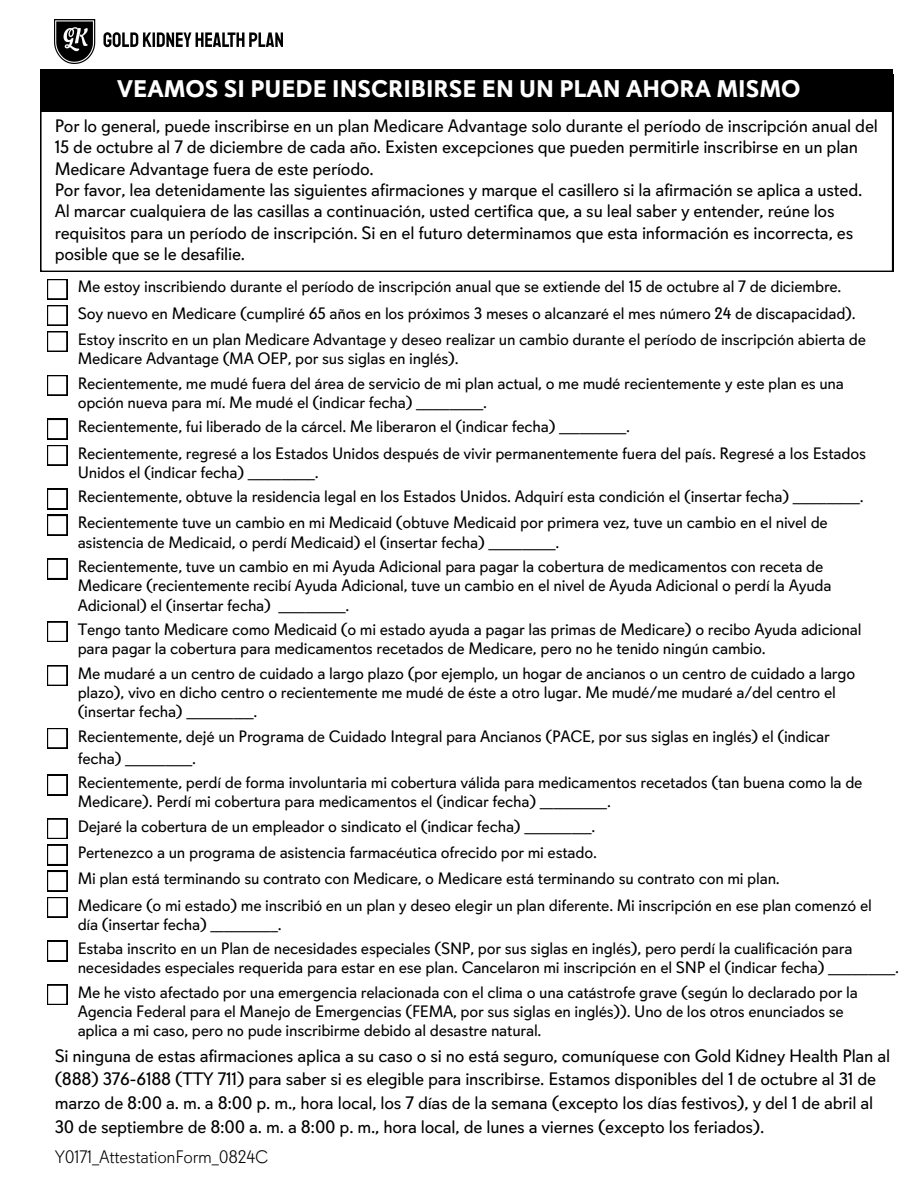
<style>
.page{position:relative;width:918px;height:1188px;background:#fff}
.page>*{position:absolute;margin:0;border:0;box-sizing:border-box;transform-origin:0 0}
.t1{font:700 24px "Davis Sans";color:#fff}
.t2{font:18px/21.3px "Davis Sans";letter-spacing:-.015em;color:#000}
.t3{font:300 18px "Davis Sans";letter-spacing:-.015em;color:#000}
.t4{font:16.5px/19.2px "Davis Sans";letter-spacing:-.015em;color:#000}
</style>
<div class="page">
<img style="left:55px;top:19px;width:227px;height:44px">
<svg style="left:40px;top:112px;width:853px;height:159px"></svg>
<div style="left:40px;top:69px;width:853px;height:43px;background:#000"></div>
<svg style="left:47px;top:279px;width:20px;height:20px"></svg>
<svg style="left:47px;top:305px;width:20px;height:20px"></svg>
<svg style="left:47px;top:331px;width:20px;height:21px"></svg>
<svg style="left:47px;top:375px;width:20px;height:20px"></svg>
<svg style="left:47px;top:419px;width:20px;height:20px"></svg>
<svg style="left:47px;top:445px;width:20px;height:20px"></svg>
<svg style="left:47px;top:489px;width:20px;height:20px"></svg>
<svg style="left:47px;top:515px;width:20px;height:20px"></svg>
<svg style="left:47px;top:559px;width:20px;height:20px"></svg>
<svg style="left:47px;top:622px;width:20px;height:20px"></svg>
<svg style="left:47px;top:665px;width:20px;height:21px"></svg>
<svg style="left:47px;top:728px;width:20px;height:20px"></svg>
<svg style="left:47px;top:775px;width:20px;height:20px"></svg>
<svg style="left:47px;top:819px;width:20px;height:20px"></svg>
<svg style="left:47px;top:845px;width:20px;height:20px"></svg>
<svg style="left:47px;top:871px;width:20px;height:20px"></svg>
<svg style="left:47px;top:897px;width:20px;height:20px"></svg>
<svg style="left:47px;top:941px;width:20px;height:20px"></svg>
<svg style="left:47px;top:985px;width:20px;height:20px"></svg>
<p class="t1" style="left:117px;top:74px;width:685px">VEAMOS SI PUEDE INSCRIBIRSE EN UN PLAN AHORA MISMO</p>
<h1 class="t2" style="left:55px;top:115px;width:825px">Por lo general, puede inscribirse en un plan Medicare Advantage solo durante el período de inscripción anual del<br>15 de octubre al 7 de diciembre de cada año. Existen excepciones que pueden permitirle inscribirse en un plan<br>Medicare Advantage fuera de este período.</h1>
<p class="t2" style="left:55px;top:179px;width:809px">Por favor, lea detenidamente las siguientes afirmaciones y marque el casillero si la afirmación se aplica a usted.<br>Al marcar cualquiera de las casillas a continuación, usted certifica que, a su leal saber y entender, reúne los requisitos para un período de inscripción. Si en el futuro determinamos que esta información es incorrecta, es posible que se le desafilie.</p>
<p class="t4" style="left:78px;top:277px;width:765px">Me estoy inscribiendo durante el período de inscripción anual que se extiende del 15 de octubre al 7 de diciembre.</p>
<p class="t4" style="left:78px;top:304px;width:780px">Soy nuevo en Medicare (cumpliré 65 años en los próximos 3 meses o alcanzaré el mes número 24 de discapacidad).</p>
<p class="t4" style="left:78px;top:330px;width:790px">Estoy inscrito en un plan Medicare Advantage y deseo realizar un cambio durante el período de inscripción abierta de<br>Medicare Advantage (MA OEP, por sus siglas en inglés).</p>
<p class="t4" style="left:78px;top:374px;width:768px">Recientemente, me mudé fuera del área de servicio de mi plan actual, o me mudé recientemente y este plan es una opción nueva para mí. Me mudé el (indicar fecha) __________.</p>
<p class="t4" style="left:78px;top:417px;width:554px">Recientemente, fui liberado de la cárcel. Me liberaron el (indicar fecha) __________.</p>
<p class="t4" style="left:78px;top:444px;width:790px">Recientemente, regresé a los Estados Unidos después de vivir permanentemente fuera del país. Regresé a los Estados<br>Unidos el (indicar fecha) __________.</p>
<p class="t4" style="left:78px;top:487px;width:788px">Recientemente, obtuve la residencia legal en los Estados Unidos. Adquirí esta condición el (insertar fecha) __________.</p>
<p class="t4" style="left:78px;top:513px;width:752px">Recientemente tuve un cambio en mi Medicaid (obtuve Medicaid por primera vez, tuve un cambio en el nivel de asistencia de Medicaid, o perdí Medicaid) el (insertar fecha) __________.</p>
<p class="t4" style="left:78px;top:557px;width:756px">Recientemente, tuve un cambio en mi Ayuda Adicional para pagar la cobertura de medicamentos con receta de<br>Medicare (recientemente recibí Ayuda Adicional, tuve un cambio en el nivel de Ayuda Adicional o perdí la Ayuda<br>Adicional) el (insertar fecha) __________.</p>
<p class="t4" style="left:78px;top:620px;width:785px">Tengo tanto Medicare como Medicaid (o mi estado ayuda a pagar las primas de Medicare) o recibo Ayuda adicional para pagar la cobertura para medicamentos recetados de Medicare, pero no he tenido ningún cambio.</p>
<p class="t4" style="left:78px;top:664px;width:779px">Me mudaré a un centro de cuidado a largo plazo (por ejemplo, un hogar de ancianos o un centro de cuidado a largo plazo), vivo en dicho centro o recientemente me mudé de éste a otro lugar. Me mudé/me mudaré a/del centro el (insertar fecha) __________.</p>
<p class="t4" style="left:78px;top:726px;width:754px;line-height:21.3px">Recientemente, dejé un Programa de Cuidado Integral para Ancianos (PACE, por sus siglas en inglés) el (indicar fecha) __________.</p>
<p class="t4" style="left:78px;top:773px;width:786px">Recientemente, perdí de forma involuntaria mi cobertura válida para medicamentos recetados (tan buena como la de<br>Medicare). Perdí mi cobertura para medicamentos el (indicar fecha) __________.</p>
<p class="t4" style="left:78px;top:817px;width:519px">Dejaré la cobertura de un empleador o sindicato el (indicar fecha) __________.</p>
<p class="t4" style="left:78px;top:843px;width:521px">Pertenezco a un programa de asistencia farmacéutica ofrecido por mi estado.</p>
<p class="t4" style="left:78px;top:869px;width:704px">Mi plan está terminando su contrato con Medicare, o Medicare está terminando su contrato con mi plan.</p>
<p class="t4" style="left:78px;top:896px;width:796px">Medicare (o mi estado) me inscribió en un plan y deseo elegir un plan diferente. Mi inscripción en ese plan comenzó el día (insertar fecha) __________.</p>
<p class="t4" style="left:78px;top:939px;width:823px">Estaba inscrito en un Plan de necesidades especiales (SNP, por sus siglas en inglés), pero perdí la cualificación para necesidades especiales requerida para estar en ese plan. Cancelaron mi inscripción en el SNP el (indicar fecha) __________.</p>
<p class="t4" style="left:78px;top:983px;width:782px">Me he visto afectado por una emergencia relacionada con el clima o una catástrofe grave (según lo declarado por la<br>Agencia Federal para el Manejo de Emergencias (FEMA, por sus siglas en inglés)). Uno de los otros enunciados se aplica a mi caso, pero no pude inscribirme debido al desastre natural.</p>
<p class="t2" style="left:55px;top:1044px;width:837px;line-height:23.7px">Si ninguna de estas afirmaciones aplica a su caso o si no está seguro, comuníquese con Gold Kidney Health Plan al (888) 376-6188 (TTY 711) para saber si es elegible para inscribirse. Estamos disponibles del 1 de octubre al 31 de marzo de 8:00 a. m. a 8:00 p. m., hora local, los 7 días de la semana (excepto los días festivos), y del 1 de abril al 30 de septiembre de 8:00 a. m. a 8:00 p. m., hora local, de lunes a viernes (excepto los feriados).</p>
<p class="t3" style="left:55px;top:1146px;width:215px">Y0171_AttestationForm_0824C</p>
</div>
